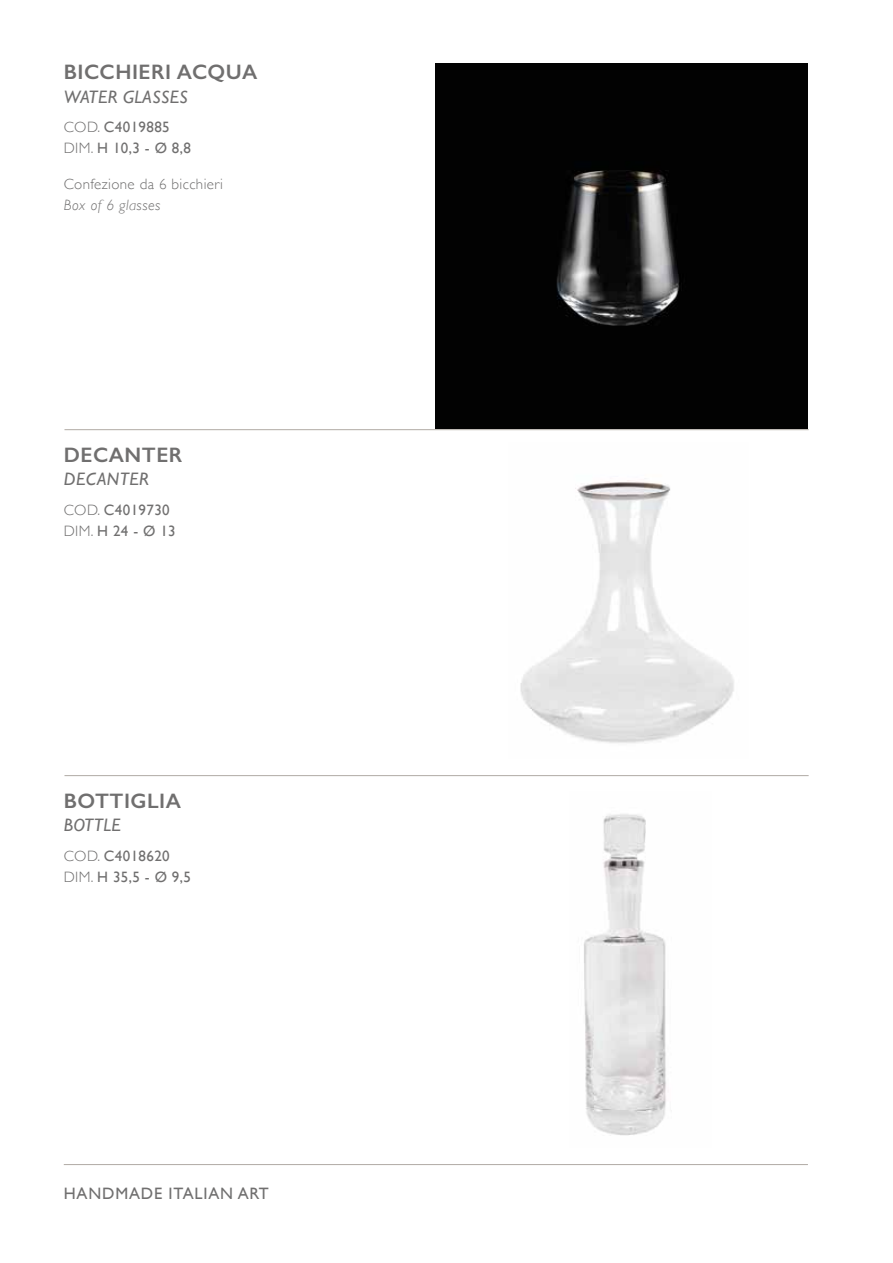
<style>
.page{position:relative;width:893px;height:1263px;background:#fff}
.page>*{position:absolute;margin:0;border:0;box-sizing:border-box;transform-origin:0 0}
.t1{font:600 21px "Gill Sans";letter-spacing:.025em;color:#706f6f}
.t2{font:italic 18px "Gill Sans";letter-spacing:.025em;color:#706f6f}
.t3{font:16.5px "Gill Sans";letter-spacing:.05em;color:#706f6f}
.t4{font:15px/21px "Gill Sans";letter-spacing:.025em;color:#706f6f}
.t5{font:300 15px "Gill Sans";letter-spacing:.025em;color:#706f6f}
.t6{font:italic 300 15px "Gill Sans";letter-spacing:.025em;color:#706f6f}
.s1{font-weight:300}
</style>
<div class="page">
<hr style="left:64px;top:1164px;width:744px;height:1px;background:#b0aaa4">
<img style="left:520px;top:480px;width:214px;height:263px">
<img style="left:436px;top:64px;width:372px;height:365px">
<hr style="left:64px;top:775px;width:745px;height:1px;background:#b0aaa4">
<hr style="left:64px;top:429px;width:745px;height:1px;background:#b0aaa4">
<img style="left:584px;top:814px;width:82px;height:322px">
<h1 class="t1" style="left:64px;top:59px;width:195px">BICCHIERI ACQUA</h1>
<p class="t2" style="left:64px;top:86px;width:125px">WATER GLASSES</p>
<p class="t4" style="left:64px;top:116px;width:129px"><span class="s1">COD.</span> C4019885<br><span class="s1">DIM.</span> H 10,3 - Ø 8,8</p>
<p class="t5" style="left:64px;top:172px;width:161px">Confezione da 6 bicchieri</p>
<p class="t6" style="left:64px;top:197px;width:98px">Box of 6 glasses</p>
<h1 class="t1" style="left:64px;top:442px;width:120px">DECANTER</h1>
<p class="t2" style="left:64px;top:469px;width:86px">DECANTER</p>
<p class="t4" style="left:64px;top:499px;width:113px"><span class="s1">COD.</span> C4019730<br><span class="s1">DIM.</span> H 24 - Ø 13</p>
<h1 class="t1" style="left:64px;top:788px;width:119px">BOTTIGLIA</h1>
<p class="t2" style="left:64px;top:815px;width:58px">BOTTLE</p>
<p class="t4" style="left:64px;top:845px;width:129px"><span class="s1">COD.</span> C4018620<br><span class="s1">DIM.</span> H 35,5 - Ø 9,5</p>
<p class="t3" style="left:64px;top:1184px;width:207px">HANDMADE ITALIAN ART</p>
</div>
